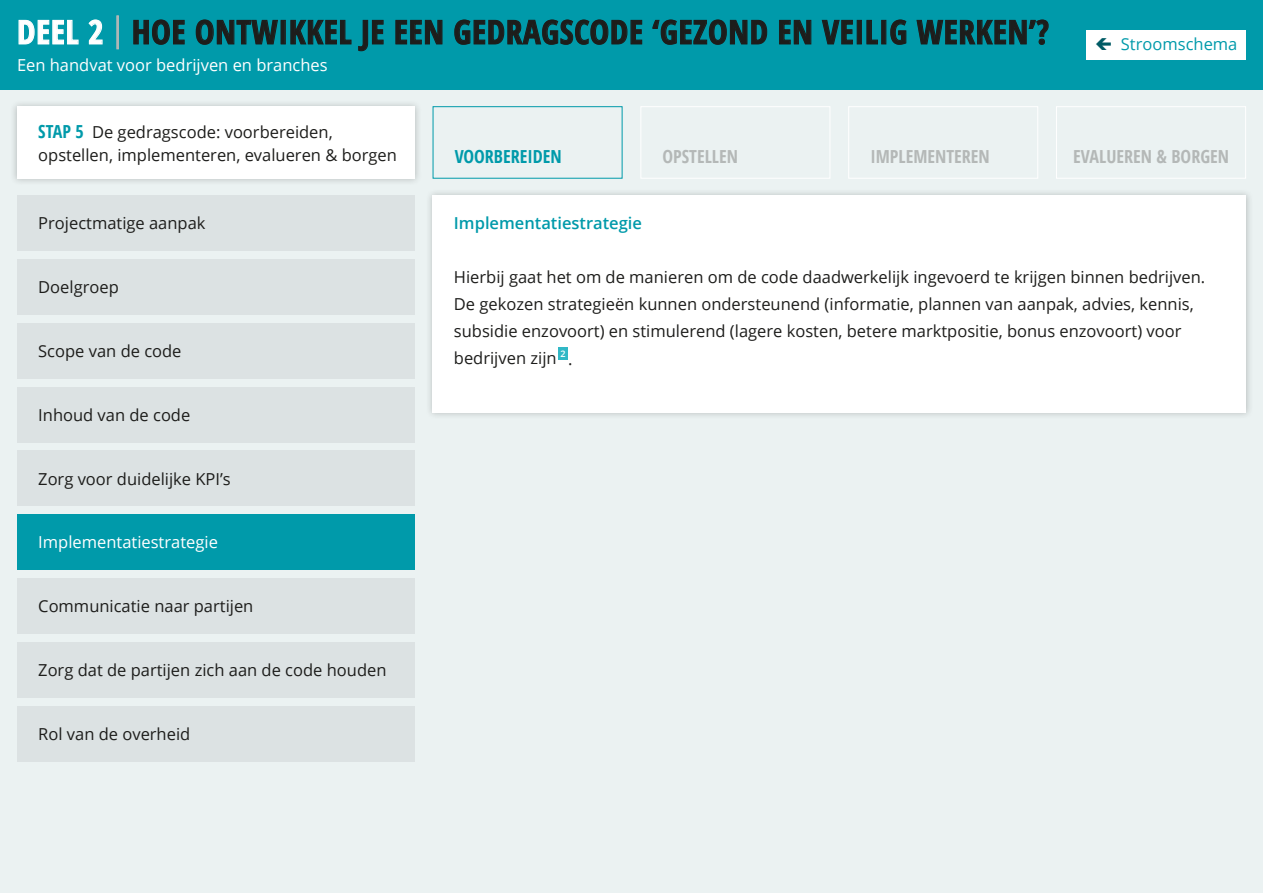
<style>
.page{position:relative;width:1263px;height:893px;background:#ebf2f2}
.page>*{position:absolute;margin:0;border:0;box-sizing:border-box;transform-origin:0 0}
.t1{font:700 condensed 33px "Open Sans";letter-spacing:.02em;color:#1d1d1b}
.t2{font:700 condensed 18px "Open Sans";color:#b4b8b7}
.t3{font:700 condensed 18px "Open Sans";color:#009aaa}
.t4{font:16.5px/27px "Open Sans";color:#1d1d1b}
.t5{font:16.5px "Open Sans";color:#fff}
.t6{font:600 16.5px "Open Sans";color:#009aaa}
.t7{font:16.5px "Open Sans";color:#009aaa}
.s1{color:#fff}
.s2{font-weight:300;color:#b4b8b7}
.s3{font-weight:700;font-stretch:condensed;font-size:18px;color:#009aaa}
</style>
<div class="page">
<div style="left:0;top:0;width:1263px;height:89px;background:#009aaa"></div>
<svg style="left:18px;top:19px;width:61px;height:26px"></svg>
<svg style="left:88px;top:19px;width:15px;height:26px"></svg>
<div style="left:116px;top:15px;width:3px;height:34px;border:1px solid #b4b8b7"></div>
<svg style="left:133px;top:19px;width:52px;height:26px"></svg>
<svg style="left:195px;top:19px;width:83px;height:26px"></svg>
<div style="left:281px;top:20px;width:5px;height:24px;border:1px solid #1d1d1b"></div>
<svg style="left:290px;top:19px;width:62px;height:26px"></svg>
<svg style="left:358px;top:19px;width:26px;height:33px"></svg>
<svg style="left:395px;top:19px;width:48px;height:26px"></svg>
<svg style="left:454px;top:19px;width:189px;height:26px"></svg>
<svg style="left:652px;top:19px;width:116px;height:26px"></svg>
<svg style="left:779px;top:19px;width:33px;height:26px"></svg>
<svg style="left:821px;top:19px;width:32px;height:26px"></svg>
<div style="left:857px;top:20px;width:5px;height:24px;border:1px solid #1d1d1b"></div>
<svg style="left:866px;top:19px;width:12px;height:26px"></svg>
<div style="left:881px;top:20px;width:5px;height:24px;border:1px solid #1d1d1b"></div>
<svg style="left:890px;top:19px;width:17px;height:26px"></svg>
<svg style="left:916px;top:19px;width:133px;height:26px"></svg>
<div style="left:425px;top:188px;width:828px;height:232px;background:#1d1d1b;opacity:.25"></div>
<div style="left:433px;top:196px;width:813px;height:217px;background:#fff"></div>
<div style="left:558px;top:347px;width:10px;height:13px;background:#31b8c6"></div>
<div style="left:17px;top:514px;width:398px;height:56px;background:#009aaa"></div>
<div style="left:433px;top:106px;width:189px;height:73px;border:1px solid #009aaa"></div>
<div style="left:640px;top:106px;width:190px;height:73px;border:1px solid #fff"></div>
<div style="left:848px;top:106px;width:190px;height:73px;border:1px solid #fff"></div>
<div style="left:1056px;top:106px;width:190px;height:73px;border:1px solid #fff"></div>
<div style="left:10px;top:99px;width:412px;height:87px;background:#1d1d1b;opacity:.25"></div>
<div style="left:17px;top:106px;width:398px;height:73px;background:#fff"></div>
<div style="left:17px;top:196px;width:398px;height:55px;background:#dce2e3"></div>
<div style="left:17px;top:259px;width:398px;height:56px;background:#dce2e3"></div>
<div style="left:17px;top:323px;width:398px;height:55px;background:#dce2e3"></div>
<div style="left:17px;top:387px;width:398px;height:55px;background:#dce2e3"></div>
<div style="left:17px;top:451px;width:398px;height:55px;background:#dce2e3"></div>
<div style="left:17px;top:578px;width:398px;height:56px;background:#dce2e3"></div>
<div style="left:17px;top:642px;width:398px;height:55px;background:#dce2e3"></div>
<div style="left:17px;top:706px;width:398px;height:55px;background:#dce2e3"></div>
<div style="left:1086px;top:30px;width:160px;height:30px;background:#fff"></div>
<h1 class="t1" style="left:17px;top:9px;width:1033px"><span class="s1">DEEL 2</span> <span class="s2">|</span> HOE ONTWIKKEL JE EEN GEDRAGSCODE ‘GEZOND EN VEILIG WERKEN’?</h1>
<p class="t5" style="left:17px;top:53px;width:312px">Een handvat voor bedrijven en branches</p>
<p class="t7" style="left:1121px;top:33px;width:118px">Stroomschema</p>
<p class="t4" style="left:38px;top:120px;width:360px;line-height:22.5px"><span class="s3">STAP 5</span> De gedragscode: voorbereiden, opstellen, implementeren, evalueren &amp; borgen</p>
<p class="t4" style="left:38px;top:210px;width:169px">Projectmatige aanpak</p>
<p class="t4" style="left:38px;top:273px;width:82px">Doelgroep</p>
<p class="t4" style="left:38px;top:337px;width:145px">Scope van de code</p>
<p class="t4" style="left:38px;top:401px;width:154px">Inhoud van de code</p>
<p class="t4" style="left:38px;top:465px;width:194px">Zorg voor duidelijke KPI’s</p>
<p class="t5" style="left:38px;top:531px;width:181px">Implementatiestrategie</p>
<p class="t4" style="left:38px;top:592px;width:217px">Communicatie naar partijen</p>
<p class="t4" style="left:38px;top:656px;width:350px">Zorg dat de partijen zich aan de code houden</p>
<p class="t4" style="left:38px;top:720px;width:154px">Rol van de overheid</p>
<p class="t3" style="left:455px;top:144px;width:109px">VOORBEREIDEN</p>
<p class="t2" style="left:662px;top:144px;width:77px">OPSTELLEN</p>
<p class="t2" style="left:870px;top:144px;width:121px">IMPLEMENTEREN</p>
<p class="t2" style="left:1073px;top:144px;width:157px">EVALUEREN &amp; BORGEN</p>
<p class="t6" style="left:454px;top:212px;width:190px">Implementatiestrategie</p>
<p class="t4" style="left:454px;top:264px;width:753px">Hierbij gaat het om de manieren om de code daadwerkelijk ingevoerd te krijgen binnen bedrijven.<br>De gekozen strategieën kunnen ondersteunend (informatie, plannen van aanpak, advies, kennis, subsidie enzovoort) en stimulerend (lagere kosten, betere marktpositie, bonus enzovoort) voor bedrijven zijn <sup>2</sup> .</p>
</div>
